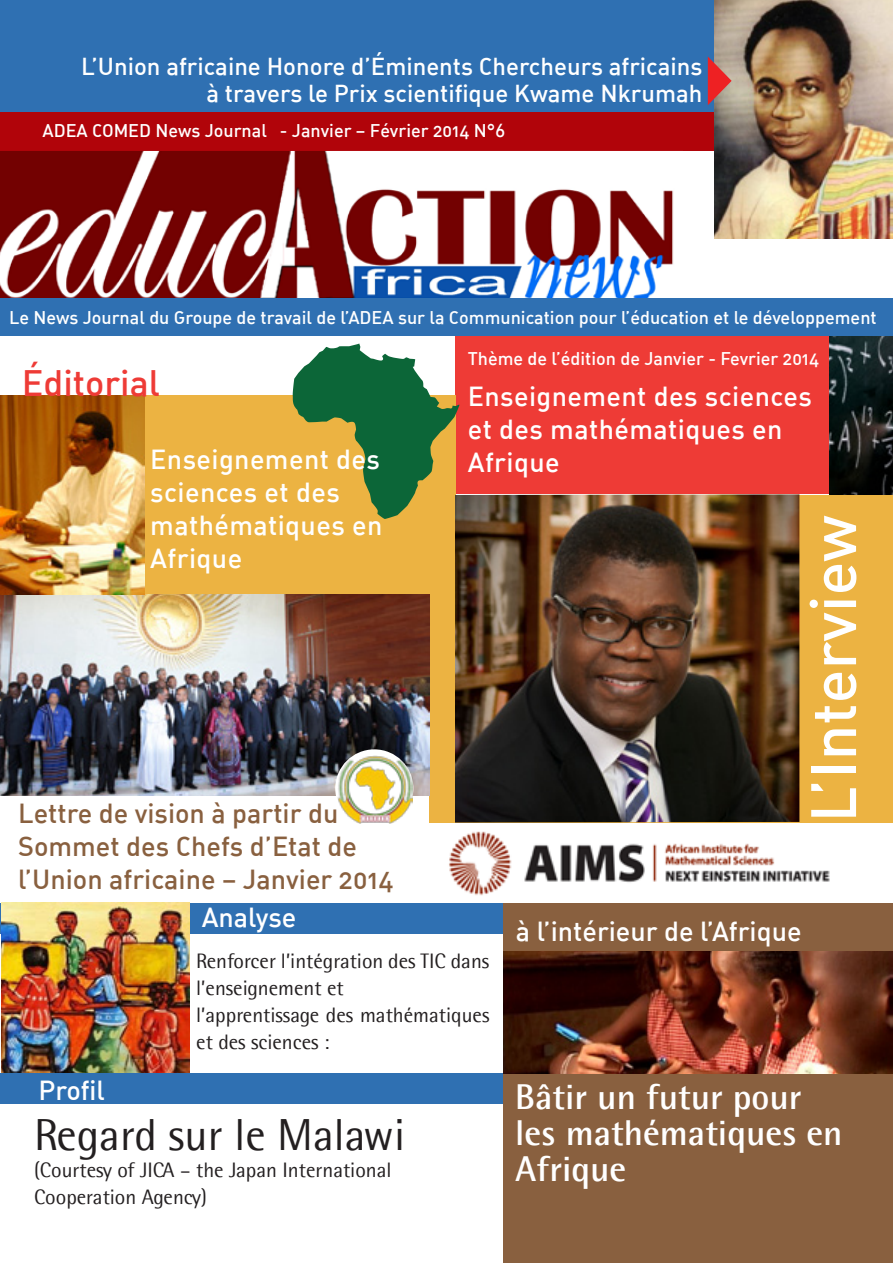
<style>
.page{position:relative;width:893px;height:1263px;background:#fff}
.page>*{position:absolute;margin:0;border:0;box-sizing:border-box;transform-origin:0 0}
.t1{font:63px "DIN Medium Alternate";color:#fff}
.t2{font:45px "Agfa Rotis Semisans";color:#231f20}
.t3{font:700 36px/36px "Agfa Rotis Semisans";color:#fff}
.t4{font:36px "DIN Medium Alternate";color:#ee3b36}
.t5{font:27px/33px "DIN Medium Alternate";letter-spacing:.015em;color:#fff}
.t6{font:27px/33px "DIN Medium Alternate";color:#89603f}
.t7{font:24px/27px "DIN Medium Alternate";color:#fff;text-align:right}
.t8{font:21px/27px "Agfa Rotis Semisans";color:#231f20}
.t9{font:18px "DIN Medium Alternate";color:#fff}
</style>
<div class="page">
<img style="left:438px;top:822px;width:402px;height:74px">
<div style="left:455px;top:335px;width:438px;height:159px;background:#ee3b36"></div>
<img style="left:829px;top:336px;width:64px;height:159px">
<div style="left:429px;top:495px;width:464px;height:327px;background:#ecb342"></div>
<div style="left:0;top:395px;width:455px;height:201px;background:#ecb342"></div>
<div style="left:0;top:56px;width:893px;height:95px;background:#b1040a"></div>
<div style="left:0;top:0;width:893px;height:112px;background:#2f70b2"></div>
<img style="left:455px;top:494px;width:344px;height:328px">
<img style="left:0;top:595px;width:429px;height:200px">
<img style="left:0;top:151px;width:674px;height:147px">
<img style="left:1px;top:395px;width:144px;height:199px">
<img style="left:714px;top:0;width:179px;height:239px">
<div style="left:0;top:298px;width:893px;height:38px;background:#2f70b2"></div>
<svg style="left:708px;top:57px;width:24px;height:48px"></svg>
<div style="left:335px;top:749px;width:78px;height:78px;background:#fff;border-radius:50%"></div>
<img style="left:337px;top:756px;width:76px;height:67px">
<div style="left:0;top:903px;width:893px;height:30px;background:#2f70b2"></div>
<div style="left:0;top:1074px;width:893px;height:30px;background:#2f70b2"></div>
<svg style="left:293px;top:343px;width:166px;height:176px"></svg>
<img style="left:1px;top:902px;width:189px;height:171px">
<div style="left:503px;top:903px;width:390px;height:360px;background:#89603f"></div>
<img style="left:503px;top:951px;width:390px;height:123px">
<h3 class="t7" style="left:81px;top:52px;width:622px">L’Union africaine Honore d’Éminents Chercheurs africains à travers le Prix scientifique Kwame Nkrumah</h3>
<p class="t9" style="left:43px;top:119px;width:464px">ADEA COMED News Journal - Janvier – Février 2014 N°6</p>
<p class="t9" style="left:9px;top:306px;width:869px">Le News Journal du Groupe de travail de l’ADEA sur la Communication pour l’éducation et le développement</p>
<h3 class="t4" style="left:22px;top:360px;width:140px">Éditorial</h3>
<h3 class="t5" style="left:150px;top:442px;width:234px">Enseignement des sciences et des mathématiques en<br>Afrique</h3>
<h3 class="t6" style="left:18px;top:796px;width:377px">Lettre de vision à partir du<br>Sommet des Chefs d’Etat de l’Union africaine – Janvier 2014</h3>
<h3 class="t5" style="left:202px;top:900px;width:96px">Analyse</h3>
<p class="t9" style="left:468px;top:347px;width:353px">Thème de l’édition de Janvier - Fevrier 2014</p>
<h3 class="t5" style="left:468px;top:379px;width:346px">Enseignement des sciences et des mathématiques en<br>Afrique</h3>
<h1 class="t1" style="left:793px;top:822px;width:309px;rotate:-90deg">L’Interview</h1>
<h3 class="t5" style="left:516px;top:914px;width:287px">à l’intérieur de l’Afrique</h3>
<p class="t8" style="left:196px;top:947px;width:295px">Renforcer l’intégration des TIC dans l’enseignement et<br>l’apprentissage des mathématiques et des sciences :</p>
<h3 class="t5" style="left:38px;top:1072px;width:68px">Profil</h3>
<h2 class="t2" style="left:34px;top:1108px;width:372px">Regard sur le Malawi</h2>
<p class="t8" style="left:34px;top:1156px;width:359px">(Courtesy of JICA – the Japan International<br>Cooperation Agency)</p>
<h3 class="t3" style="left:515px;top:1078px;width:329px">Bâtir un futur pour les mathématiques en<br>Afrique</h3>
</div>
